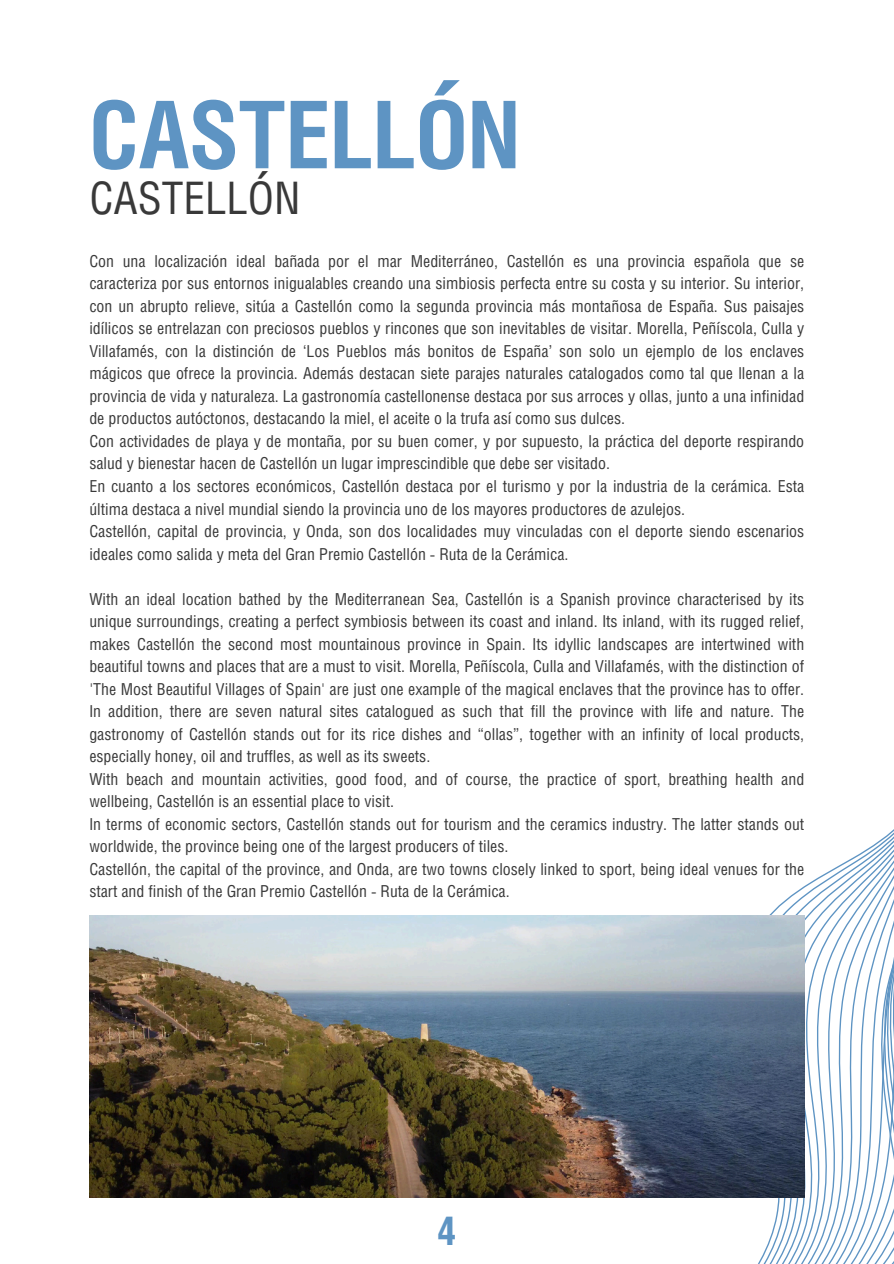
<style>
.page{position:relative;width:894px;height:1264px;background:#fff}
.page>*{position:absolute;margin:0;border:0;box-sizing:border-box;transform-origin:0 0}
.t1{font:700 93.3px "Helios Cond";color:#5e94c3}
.t2{font:44.85px "Helios Cond";color:#393939}
.t3{font:700 39.9px "Helios Cond";color:#5e94c3}
.t4{font:16.5px/22.5px "Helios Cond";color:#393939}
</style>
<div class="page">
<svg style="left:282px;top:830px;width:611px;height:433px"></svg>
<img style="left:89px;top:915px;width:715px;height:281px">
<p class="t1" style="left:89px;top:71px;width:432px">CASTELLÓN</p>
<p class="t2" style="left:89px;top:170px;width:213px">CASTELLÓN</p>
<h1 class="t4" style="left:89px;top:250px;width:716px;text-align:justify">Con una localización ideal bañada por el mar Mediterráneo, Castellón es una provincia española que se caracteriza por sus entornos inigualables creando una simbiosis perfecta entre su costa y su interior. Su interior, con un abrupto relieve, sitúa a Castellón como la segunda provincia más montañosa de España. Sus paisajes idílicos se entrelazan con preciosos pueblos y rincones que son inevitables de visitar. Morella, Peñíscola, Culla y Villafamés, con la distinción de ‘Los Pueblos más bonitos de España’ son solo un ejemplo de los enclaves mágicos que ofrece la provincia. Además destacan siete parajes naturales catalogados como tal que llenan a la provincia de vida y naturaleza. La gastronomía castellonense destaca por sus arroces y ollas, junto a una infinidad de productos autóctonos, destacando la miel, el aceite o la trufa así como sus dulces.</h1>
<h2 class="t4" style="left:89px;top:430px;width:716px">Con actividades de playa y de montaña, por su buen comer, y por supuesto, la práctica del deporte respirando salud y bienestar hacen de Castellón un lugar imprescindible que debe ser visitado.</h2>
<p class="t4" style="left:89px;top:475px;width:716px">En cuanto a los sectores económicos, Castellón destaca por el turismo y por la industria de la cerámica. Esta última destaca a nivel mundial siendo la provincia uno de los mayores productores de azulejos.</p>
<p class="t4" style="left:89px;top:520px;width:716px">Castellón, capital de provincia, y Onda, son dos localidades muy vinculadas con el deporte siendo escenarios ideales como salida y meta del Gran Premio Castellón - Ruta de la Cerámica.</p>
<p class="t4" style="left:89px;top:587px;width:716px;text-align:justify">With an ideal location bathed by the Mediterranean Sea, Castellón is a Spanish province characterised by its unique surroundings, creating a perfect symbiosis between its coast and inland. Its inland, with its rugged relief, makes Castellón the second most mountainous province in Spain. Its idyllic landscapes are intertwined with beautiful towns and places that are a must to visit. Morella, Peñíscola, Culla and Villafamés, with the distinction of 'The Most Beautiful Villages of Spain' are just one example of the magical enclaves that the province has to offer.<br>In addition, there are seven natural sites catalogued as such that fill the province with life and nature. The gastronomy of Castellón stands out for its rice dishes and “ollas”, together with an infinity of local products, especially honey, oil and truffles, as well as its sweets.</p>
<p class="t4" style="left:89px;top:767px;width:716px">With beach and mountain activities, good food, and of course, the practice of sport, breathing health and wellbeing, Castellón is an essential place to visit.</p>
<p class="t4" style="left:89px;top:812px;width:716px">In terms of economic sectors, Castellón stands out for tourism and the ceramics industry. The latter stands out worldwide, the province being one of the largest producers of tiles.</p>
<p class="t4" style="left:89px;top:857px;width:716px">Castellón, the capital of the province, and Onda, are two towns closely linked to sport, being ideal venues for the start and finish of the Gran Premio Castellón - Ruta de la Cerámica.</p>
<p class="t3" style="left:436px;top:1203px;width:21px">4</p>
</div>
